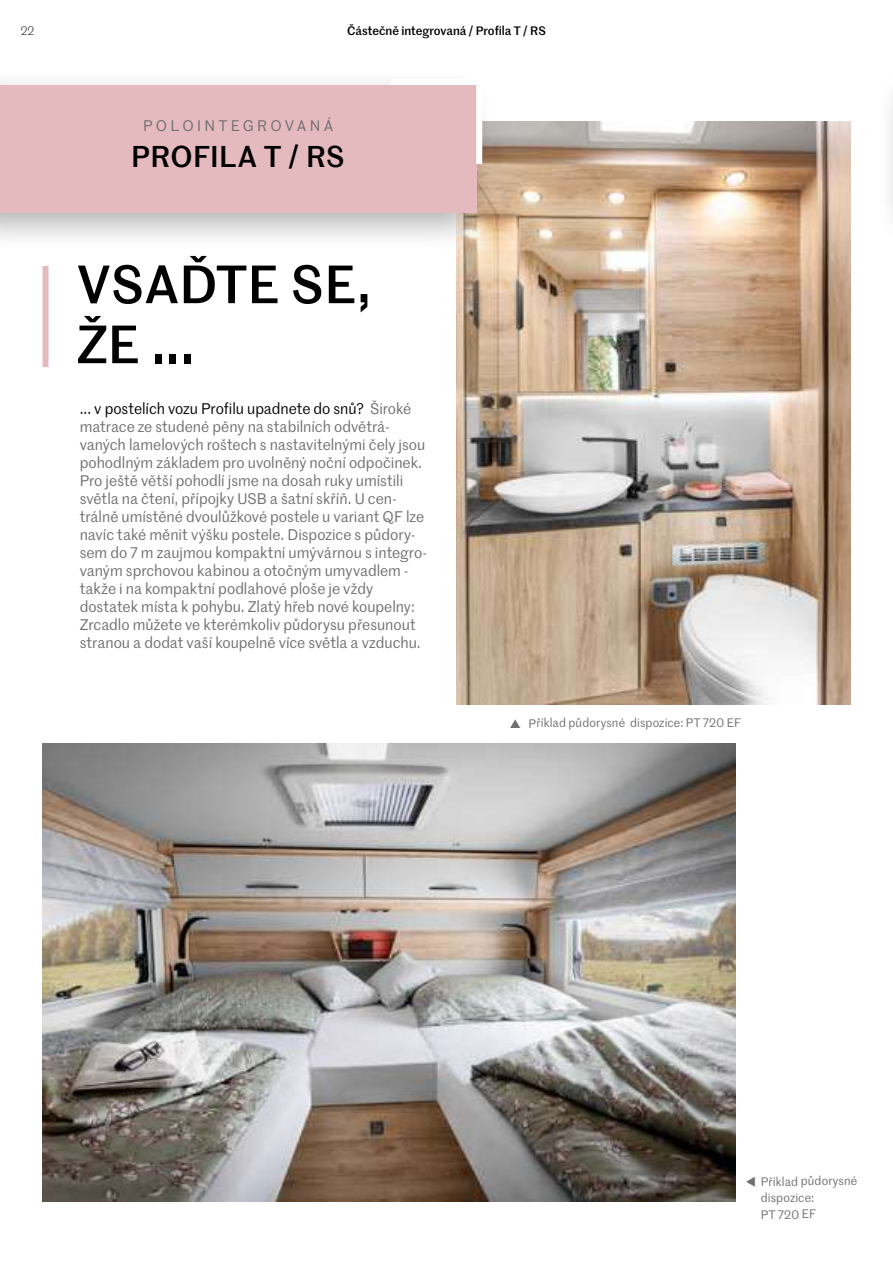
<style>
.page{position:relative;width:893px;height:1263px;background:#fff}
.page>*{position:absolute;margin:0;border:0;box-sizing:border-box;transform-origin:0 0}
.t1{font:500 52.5px/60px "Marr Sans";letter-spacing:.01em;color:#000}
.t2{font:500 29.4px "Marr Sans";letter-spacing:.005em;color:#000}
.t3{font:15px/18px "Marr Sans";color:#706f6f}
.t4{font:15px "Marr Sans";letter-spacing:.22em;color:#706f6f}
.t5{font:12px/16.5px "Marr Sans";color:#706f6f}
.t6{font:500 12px "Marr Sans";color:#000}
.t7{font:300 12px "Marr Sans";color:#000}
.s1{color:#000}
</style>
<div class="page">
<img style="left:43px;top:743px;width:693px;height:459px">
<img style="left:456px;top:122px;width:394px;height:582px">
<div style="left:43px;top:266px;width:6px;height:101px;background:#e5babf"></div>
<div style="left:0;top:68px;width:495px;height:185px;background:#000;opacity:.3"></div>
<div style="left:0;top:85px;width:476px;height:128px;background:#e5babf"></div>
<div style="left:391px;top:79px;width:85px;height:6px;background:#fff"></div>
<div style="left:476px;top:79px;width:6px;height:85px;background:#fff"></div>
<svg style="left:892px;top:102px;width:1px;height:110px"></svg>
<p class="t7" style="left:21px;top:23px;width:15px">22</p>
<p class="t6" style="left:347px;top:22px;width:200px">Částečně integrovaná / Profila T / RS</p>
<p class="t4" style="left:143px;top:115px;width:192px">POLOINTEGROVANÁ</p>
<h2 class="t2" style="left:131px;top:135px;width:215px">PROFILA T / RS</h2>
<h1 class="t1" style="left:77px;top:252px;width:296px">VSAĎTE SE,<br>ŽE ...</h1>
<p class="t3" style="left:80px;top:399px;width:349px"><span class="s1">... v postelích vozu Profilu upadnete do snů?</span> Široké matrace ze studené pěny na stabilních odvětrá&shy;vaných lamelových roštech s nastavitelnými čely jsou pohodlným základem pro uvolněný noční odpočinek.<br>Pro ještě větší pohodlí jsme na dosah ruky umístili světla na čtení, přípojky USB a šatní skříň. U cen&shy;trálně umístěné dvoulůžkové postele u variant QF lze navíc také měnit výšku postele. Dispozice s půdory&shy;sem do 7 m zaujmou kompaktní umývárnou s integro&shy;vaným sprchovou kabinou a otočným umyvadlem - takže i na kompaktní podlahové ploše je vždy dostatek místa k pohybu. Zlatý hřeb nové koupelny:<br>Zrcadlo můžete ve kterémkoliv půdorysu přesunout stranou a dodat vaší koupelně více světla a vzduchu.</p>
<p class="t5" style="left:529px;top:714px;width:214px">Příklad půdorysné dispozice: PT 720 EF</p>
<p class="t5" style="left:761px;top:1172px;width:98px;text-indent:-15px">▼ Příklad půdorysné dispozice:<br>PT 720 EF</p>
</div>
